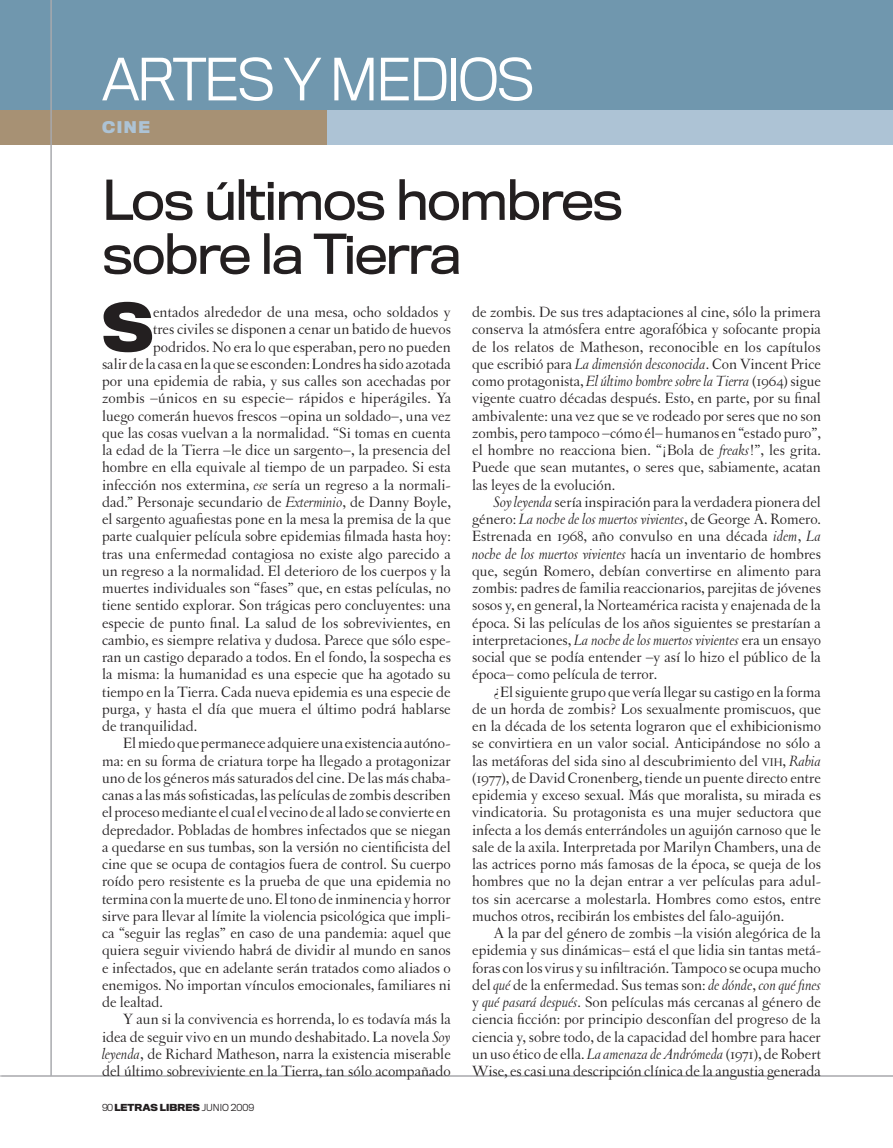
<style>
.page{position:relative;width:893px;height:1148px;background:#fff}
.page>*{position:absolute;margin:0;border:0;box-sizing:border-box;transform-origin:0 0}
.t1{font:700 62.1px "Titling Gothic FB Normal";color:#231f20}
.t2{font:300 54px "Titling Gothic FB Normal";letter-spacing:-.05em;color:#fff}
.t3{font:51px/54px "Titling Gothic FB Normal";letter-spacing:-.03em;color:#231f20}
.t4{font:15.75px/17.2px "Letras Oldstyle";color:#231f20;text-align:justify}
.t5{font:700 15px "Titling Gothic FB Normal";color:#adc3d5}
.t6{font:700 9px "Titling Gothic FB Normal";color:#231f20}
.s1{font-style:italic}
.s2{font-weight:300}
.s3{font-size:11.85px}
</style>
<div class="page">
<div style="left:0;top:0;width:893px;height:110px;background:#7097ae"></div>
<div style="left:0;top:110px;width:327px;height:35px;background:#a79174"></div>
<div style="left:327px;top:110px;width:566px;height:35px;background:#adc3d5"></div>
<hr style="left:0;top:1076px;width:893px;height:1px;background:#a8a9ad">
<hr style="left:51px;top:0;width:1px;height:1076px;background:#a8a9ad">
<h2 class="t2" style="left:102px;top:48px;width:435px">ARTES Y MEDIOS</h2>
<p class="t5" style="left:102px;top:118px;width:49px">CINE</p>
<h3 class="t3" style="left:102px;top:174px;width:523px">Los últimos hombres sobre la Tierra</h3>
<h1 class="t1" style="left:102px;top:288px;width:53px">S</h1>
<p class="t4" style="left:153px;top:303px;width:299px">entados alrededor de una mesa, ocho soldados y</p>
<p class="t4" style="left:153px;top:321px;width:299px">tres civiles se disponen a cenar un batido de huevos</p>
<p class="t4" style="left:153px;top:338px;width:299px">podridos. No era lo que esperaban, pero no pueden</p>
<p class="t4" style="left:102px;top:355px;width:350px">salir de la casa en la que se esconden: Londres ha sido azotada</p>
<p class="t4" style="left:102px;top:372px;width:350px">por una epidemia de rabia, y sus calles son acechadas por</p>
<p class="t4" style="left:102px;top:390px;width:351px">zombis –únicos en su especie– rápidos e hiperágiles. Ya</p>
<p class="t4" style="left:102px;top:407px;width:350px">luego comerán huevos frescos –opina un soldado–, una vez</p>
<p class="t4" style="left:102px;top:424px;width:350px">que las cosas vuelvan a la normalidad. “Si tomas en cuenta</p>
<p class="t4" style="left:102px;top:441px;width:350px">la edad de la Tierra –le dice un sargento–, la presencia del</p>
<p class="t4" style="left:102px;top:459px;width:350px">hombre en ella equivale al tiempo de un parpadeo. Si esta</p>
<p class="t4" style="left:102px;top:476px;width:350px">infección nos extermina, <span class="s1">ese</span> sería un regreso a la normali-</p>
<p class="t4" style="left:102px;top:493px;width:350px">dad.” Personaje secundario de <span class="s1">Exterminio</span>, de Danny Boyle,</p>
<p class="t4" style="left:102px;top:510px;width:350px">el sargento aguafiestas pone en la mesa la premisa de la que</p>
<p class="t4" style="left:102px;top:528px;width:350px">parte cualquier película sobre epidemias filmada hasta hoy:</p>
<p class="t4" style="left:102px;top:545px;width:350px">tras una enfermedad contagiosa no existe algo parecido a</p>
<p class="t4" style="left:102px;top:562px;width:350px">un regreso a la normalidad. El deterioro de los cuerpos y la</p>
<p class="t4" style="left:102px;top:579px;width:350px">muertes individuales son “fases” que, en estas películas, no</p>
<p class="t4" style="left:102px;top:597px;width:350px">tiene sentido explorar. Son trágicas pero concluyentes: una</p>
<p class="t4" style="left:102px;top:614px;width:350px">especie de punto final. La salud de los sobrevivientes, en</p>
<p class="t4" style="left:102px;top:631px;width:350px">cambio, es siempre relativa y dudosa. Parece que sólo espe-</p>
<p class="t4" style="left:102px;top:648px;width:350px">ran un castigo deparado a todos. En el fondo, la sospecha es</p>
<p class="t4" style="left:102px;top:666px;width:350px">la misma: la humanidad es una especie que ha agotado su</p>
<p class="t4" style="left:102px;top:683px;width:350px">tiempo en la Tierra. Cada nueva epidemia es una especie de</p>
<p class="t4" style="left:102px;top:700px;width:350px">purga, y hasta el día que muera el último podrá hablarse</p>
<p class="t4" style="left:102px;top:717px;width:97px">de tranquilidad.</p>
<p class="t4" style="left:123px;top:735px;width:329px">El miedo que permanece adquiere una existencia autóno-</p>
<p class="t4" style="left:102px;top:752px;width:350px">ma: en su forma de criatura torpe ha llegado a protagonizar</p>
<p class="t4" style="left:102px;top:769px;width:350px">uno de los géneros más saturados del cine. De las más chaba-</p>
<p class="t4" style="left:102px;top:786px;width:350px">canas a las más sofisticadas, las películas de zombis describen</p>
<p class="t4" style="left:102px;top:804px;width:350px">el proceso mediante el cual el vecino de al lado se convierte en</p>
<p class="t4" style="left:102px;top:821px;width:350px">depredador. Pobladas de hombres infectados que se niegan</p>
<p class="t4" style="left:102px;top:838px;width:350px">a quedarse en sus tumbas, son la versión no cientificista del</p>
<p class="t4" style="left:102px;top:855px;width:350px">cine que se ocupa de contagios fuera de control. Su cuerpo</p>
<p class="t4" style="left:102px;top:873px;width:350px">roído pero resistente es la prueba de que una epidemia no</p>
<p class="t4" style="left:102px;top:890px;width:350px">termina con la muerte de uno. El tono de inminencia y horror</p>
<p class="t4" style="left:102px;top:907px;width:350px">sirve para llevar al límite la violencia psicológica que impli-</p>
<p class="t4" style="left:102px;top:924px;width:350px">ca “seguir las reglas” en caso de una pandemia: aquel que</p>
<p class="t4" style="left:102px;top:942px;width:350px">quiera seguir viviendo habrá de dividir al mundo en sanos</p>
<p class="t4" style="left:102px;top:959px;width:350px">e infectados, que en adelante serán tratados como aliados o</p>
<p class="t4" style="left:102px;top:976px;width:350px">enemigos. No importan vínculos emocionales, familiares ni</p>
<p class="t4" style="left:102px;top:993px;width:63px">de lealtad.</p>
<p class="t4" style="left:123px;top:1011px;width:329px">Y aun si la convivencia es horrenda, lo es todavía más la</p>
<p class="t4" style="left:102px;top:1028px;width:350px">idea de seguir vivo en un mundo deshabitado. La novela <span class="s1">Soy</span></p>
<p class="t4" style="left:102px;top:1045px;width:350px"><span class="s1">leyenda</span>, de Richard Matheson, narra la existencia miserable</p>
<p class="t4" style="left:102px;top:1062px;width:350px">del último sobreviviente en la Tierra, tan sólo acompañado</p>
<p class="t6" style="left:102px;top:1101px;width:154px"><span class="s2">90</span> LETRAS LIBRES <span class="s2">JUNIO 2009</span></p>
<p class="t4" style="left:472px;top:303px;width:350px">de zombis. De sus tres adaptaciones al cine, sólo la primera conserva la atmósfera entre agorafóbica y sofocante propia de los relatos de Matheson, reconocible en los capítulos que escribió para <span class="s1">La dimensión desconocida</span>. Con Vincent Price como protagonista, <span class="s1">El último hombre sobre la Tierra</span> (1964) sigue vigente cuatro décadas después. Esto, en parte, por su final ambivalente: una vez que se ve rodeado por seres que no son zombis, pero tampoco –cómo él– humanos en “estado puro”, el hombre no reacciona bien. “¡Bola de <span class="s1">freaks</span>!”, les grita.<br>Puede que sean mutantes, o seres que, sabiamente, acatan las leyes de la evolución.</p>
<p class="t4" style="left:472px;top:493px;width:351px;text-indent:21px"><span class="s1">Soy leyenda</span> sería inspiración para la verdadera pionera del género: <span class="s1">La noche de los muertos vivientes</span>, de George A. Romero.<br>Estrenada en 1968, año convulso en una década <span class="s1">idem</span>, <span class="s1">La noche de los muertos vivientes</span> hacía un inventario de hombres que, según Romero, debían convertirse en alimento para zombis: padres de familia reaccionarios, parejitas de jóvenes sosos y, en general, la Norteamérica racista y enajenada de la época. Si las películas de los años siguientes se prestarían a interpretaciones, <span class="s1">La noche de los muertos vivientes</span> era un ensayo social que se podía entender –y así lo hizo el público de la época– como película de terror.</p>
<p class="t4" style="left:472px;top:683px;width:351px;text-indent:21px">¿El siguiente grupo que vería llegar su castigo en la forma de un horda de zombis? Los sexualmente promiscuos, que en la década de los setenta lograron que el exhibicionismo se convirtiera en un valor social. Anticipándose no sólo a las metáforas del sida sino al descubrimiento del <span class="s3">vih</span>, <span class="s1">Rabia </span>(1977), de David Cronenberg, tiende un puente directo entre epidemia y exceso sexual. Más que moralista, su mirada es vindicatoria. Su protagonista es una mujer seductora que infecta a los demás enterrándoles un aguijón carnoso que le sale de la axila. Interpretada por Marilyn Chambers, una de las actrices porno más famosas de la época, se queja de los hombres que no la dejan entrar a ver películas para adul&shy;tos sin acercarse a molestarla. Hombres como estos, entre muchos otros, recibirán los embistes del falo-aguijón.</p>
<p class="t4" style="left:472px;top:924px;width:350px;text-indent:21px">A la par del género de zombis –la visión alegórica de la epidemia y sus dinámicas– está el que lidia sin tantas metá&shy;foras con los virus y su infiltración. Tampoco se ocupa mucho del <span class="s1">qué</span> de la enfermedad. Sus temas son: <span class="s1">de dónde</span>, <span class="s1">con qué fines </span>y <span class="s1">qué pasará después</span>. Son películas más cercanas al género de ciencia ficción: por principio desconfían del progreso de la ciencia y, sobre todo, de la capacidad del hombre para hacer un uso ético de ella. <span class="s1">La amenaza de Andrómeda</span> (1971), de Robert Wise, es casi una descripción clínica de la angustia generada</p>
</div>
